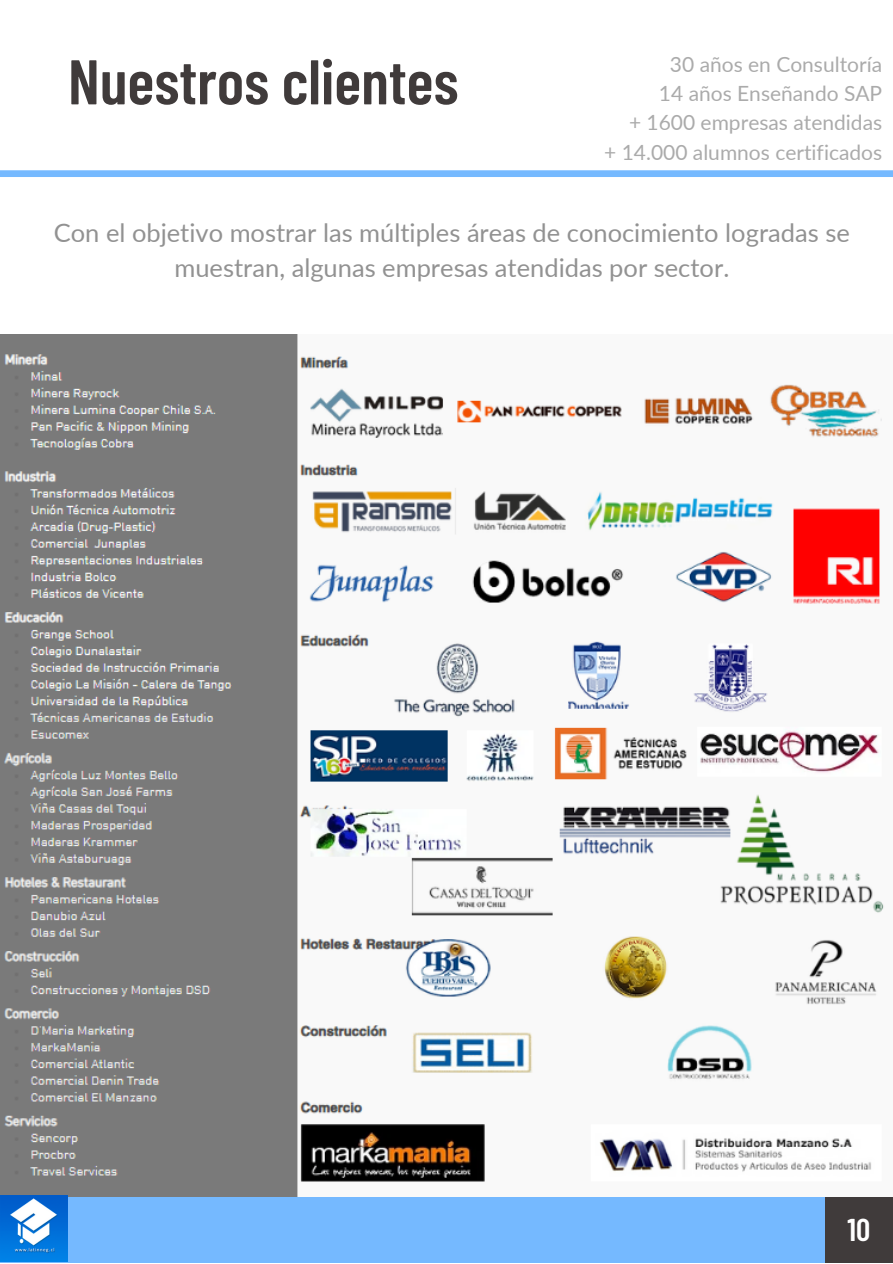
<style>
.page{position:relative;width:893px;height:1264px;background:#fff}
.page>*{position:absolute;margin:0;border:0;box-sizing:border-box;transform-origin:0 0}
.t1{font:600 63px "Barlow Condensed";color:#403b3b}
.t2{font:600 31.5px "Barlow Condensed";color:#fff}
.t3{font:25.5px/34.8px "Lato";color:#929292;text-align:center}
.t4{font:21px/29.2px "Lato";color:#ababab;text-align:right}
</style>
<div class="page">
<div style="left:0;top:1195px;width:858px;height:67px;background:#75b9ff"></div>
<div style="left:825px;top:1195px;width:67px;height:67px;background:#403b3b"></div>
<div style="left:0;top:170px;width:892px;height:7px;background:#75b9ff"></div>
<img style="left:0;top:334px;width:884px;height:861px">
<img style="left:0;top:1195px;width:67px;height:66px">
<h1 class="t1" style="left:68px;top:41px;width:392px">Nuestros clientes</h1>
<p class="t4" style="left:604px;top:49px;width:279px">30 años en Consultoría<br>14 años Enseñando SAP<br>+ 1600 empresas atendidas<br>+ 14.000 alumnos certificados</p>
<p class="t3" style="left:54px;top:214px;width:797px">Con el objetivo mostrar las múltiples áreas de conocimiento logradas se muestran, algunas empresas atendidas por sector.</p>
<p class="t2" style="left:847px;top:1209px;width:24px">10</p>
</div>
